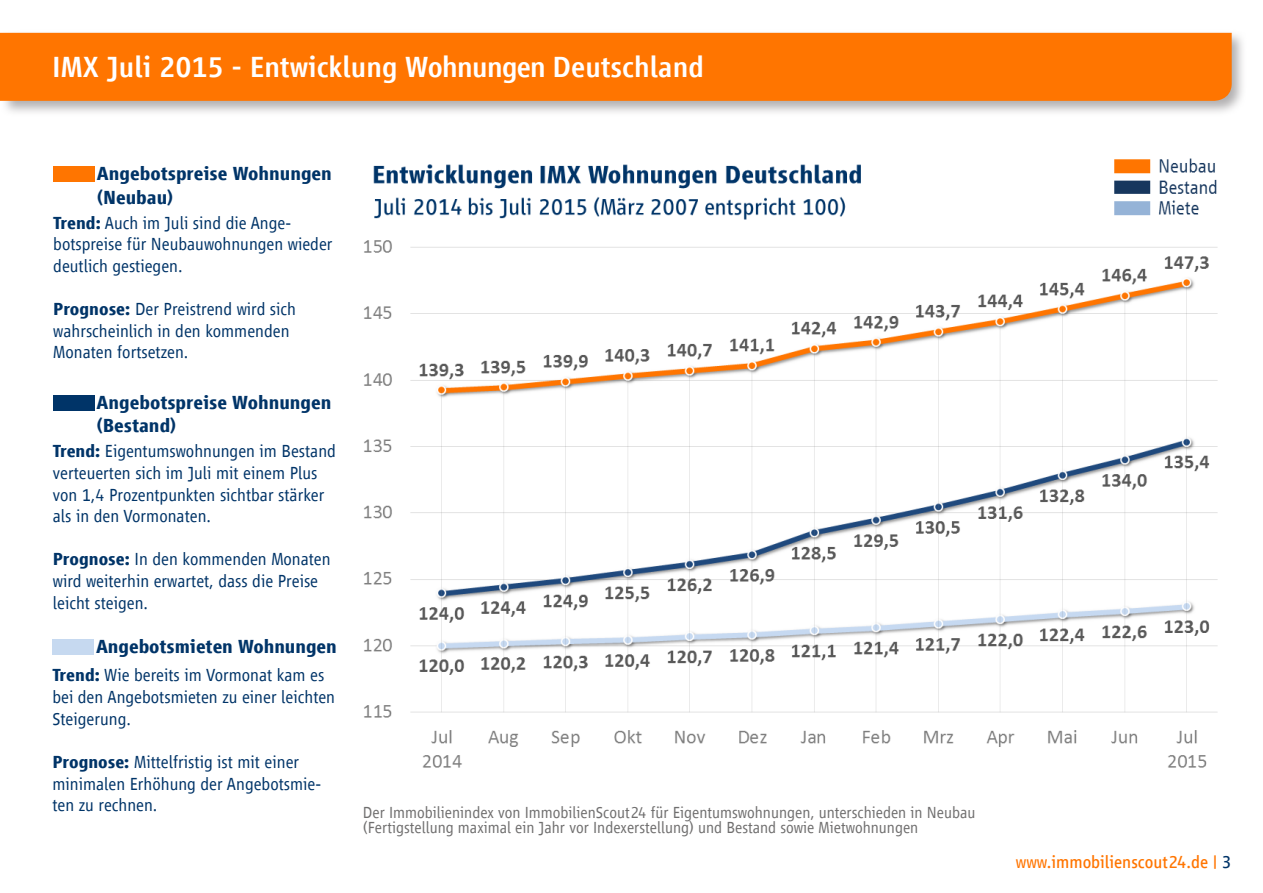
<style>
.page{position:relative;width:1263px;height:893px;background:#fff}
.page>*{position:absolute;margin:0;border:0;box-sizing:border-box;transform-origin:0 0}
.t1{font:500 30px "Scout Vialog";color:#fff}
.t2{font:700 19.5px/23.4px "Scout Vialog";color:#003468}
.t3{font:300 18px/21.6px "Scout Vialog";color:#003468}
.t4{font:18px "Scout Vialog";color:#ff7500}
.t5{font:300 16.5px/15px "Scout Vialog";color:#706f6f}
.s1{font-weight:700}
.s2{color:#003468}
</style>
<div class="page">
<svg style="left:0;top:32px;width:1243px;height:81px"></svg>
<div style="left:0;top:33px;width:1232px;height:68px;background:#ff7500"></div>
<div style="left:53px;top:166px;width:42px;height:16px;background:#ff7500"></div>
<div style="left:53px;top:395px;width:41px;height:16px;background:#003468"></div>
<div style="left:52px;top:639px;width:42px;height:16px;background:#c6d9f0"></div>
<img style="left:364px;top:158px;width:854px;height:610px">
<h1 class="t1" style="left:52px;top:50px;width:653px">IMX Juli 2015 - Entwicklung Wohnungen Deutschland</h1>
<p class="t2" style="left:97px;top:162px;width:237px">Angebotspreise Wohnungen (Neubau)</p>
<p class="t3" style="left:53px;top:212px;width:281px"><span class="s1">Trend:</span> Auch im Juli sind die Ange&shy;botspreise für Neubauwohnungen wieder deutlich gestiegen.</p>
<p class="t3" style="left:53px;top:299px;width:244px"><span class="s1">Prognose:</span> Der Preistrend wird sich wahrscheinlich in den kommenden<br>Monaten fortsetzen.</p>
<p class="t2" style="left:96px;top:391px;width:237px">Angebotspreise Wohnungen (Bestand)</p>
<p class="t3" style="left:53px;top:441px;width:285px"><span class="s1">Trend:</span> Eigentumswohnungen im Bestand verteuerten sich im Juli mit einem Plus von 1,4 Prozentpunkten sichtbar stärker als in den Vormonaten.</p>
<p class="t3" style="left:53px;top:549px;width:279px"><span class="s1">Prognose:</span> In den kommenden Monaten wird weiterhin erwartet, dass die Preise leicht steigen.</p>
<p class="t2" style="left:96px;top:635px;width:242px">Angebotsmieten Wohnungen</p>
<p class="t3" style="left:52px;top:665px;width:284px"><span class="s1">Trend:</span> Wie bereits im Vormonat kam es bei den Angebotsmieten zu einer leichten<br>Steigerung.</p>
<p class="t3" style="left:52px;top:751px;width:270px"><span class="s1">Prognose:</span> Mittelfristig ist mit einer minimalen Erhöhung der Angebotsmie&shy;ten zu rechnen.</p>
<p class="t5" style="left:363px;top:805px;width:614px">Der Immobilienindex von ImmobilienScout24 für Eigentumswohnungen, unterschieden in Neubau (Fertigstellung maximal ein Jahr vor Indexerstellung) und Bestand sowie Mietwohnungen</p>
<p class="t4" style="left:1016px;top:852px;width:217px">www.immobilienscout24.de | <span class="s2">3</span></p>
</div>
